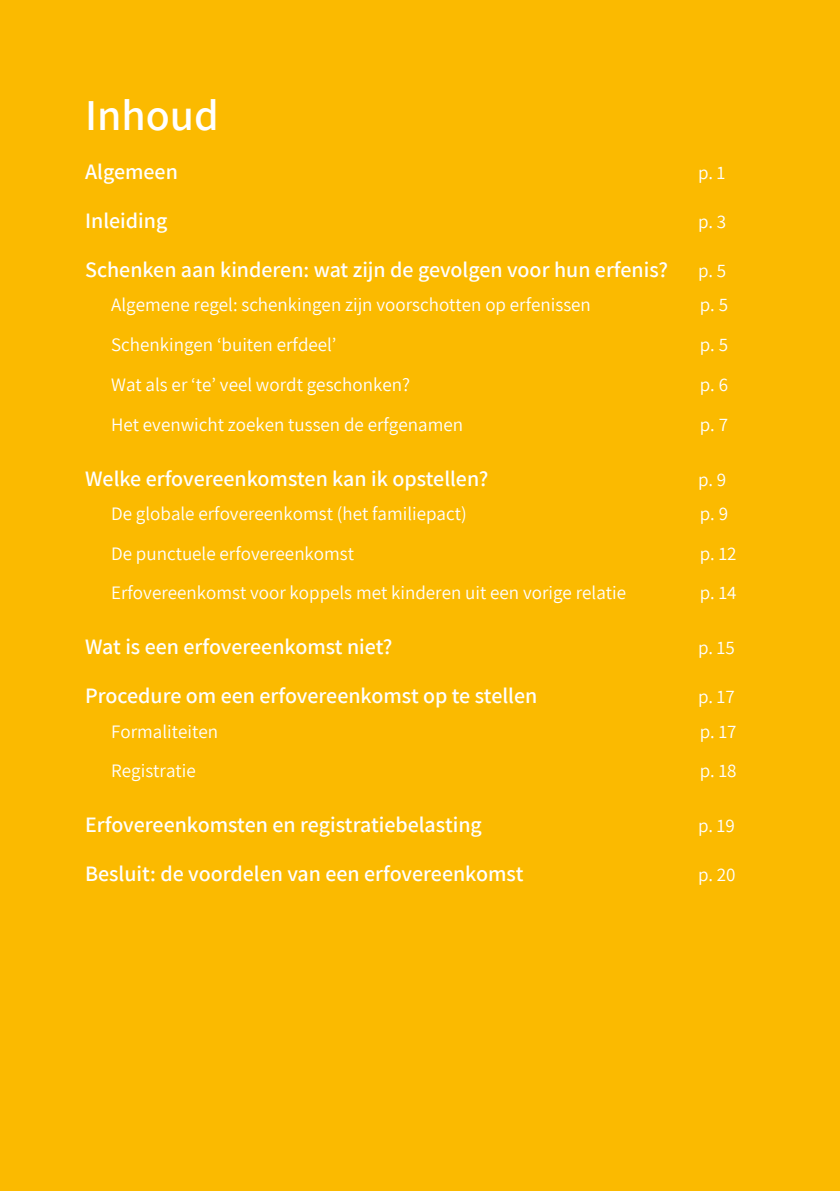
<style>
.page{position:relative;width:840px;height:1191px;background:#fff}
.page>*{position:absolute;margin:0;border:0;box-sizing:border-box;transform-origin:0 0}
.t1{font:600 44px "Assistant";color:#fff}
.t2{font:600 22px "Assistant";color:#fff}
.t3{font:19px "Assistant";color:#fff}
</style>
<div class="page">
<div style="left:0;top:0;width:839px;height:1191px;background:#fbba00"></div>
<h1 class="t1" style="left:85px;top:85px;width:135px">Inhoud</h1>
<p class="t2" style="left:85px;top:157px;width:94px">Algemeen</p>
<p class="t3" style="left:697px;top:160px;width:29px">p. 1</p>
<p class="t2" style="left:85px;top:206px;width:84px">Inleiding</p>
<p class="t3" style="left:697px;top:209px;width:30px">p. 3</p>
<p class="t2" style="left:85px;top:255px;width:584px">Schenken aan kinderen: wat zijn de gevolgen voor hun erfenis?</p>
<p class="t3" style="left:697px;top:258px;width:30px">p. 5</p>
<p class="t3" style="left:111px;top:292px;width:481px">Algemene regel: schenkingen zijn voorschotten op erfenissen</p>
<p class="t3" style="left:699px;top:292px;width:30px">p. 5</p>
<p class="t3" style="left:111px;top:332px;width:227px">Schenkingen ‘buiten erfdeel’</p>
<p class="t3" style="left:699px;top:332px;width:30px">p. 5</p>
<p class="t3" style="left:111px;top:372px;width:300px">Wat als er ‘te’ veel wordt geschonken?</p>
<p class="t3" style="left:699px;top:372px;width:30px">p. 6</p>
<p class="t3" style="left:111px;top:411px;width:353px">Het evenwicht zoeken tussen de erfgenamen</p>
<p class="t3" style="left:699px;top:411px;width:30px">p. 7</p>
<p class="t2" style="left:85px;top:463px;width:405px">Welke erfovereenkomsten kan ik opstellen?</p>
<p class="t3" style="left:697px;top:466px;width:30px">p. 9</p>
<p class="t3" style="left:111px;top:500px;width:357px">De globale erfovereenkomst (het familiepact)</p>
<p class="t3" style="left:699px;top:500px;width:30px">p. 9</p>
<p class="t3" style="left:111px;top:540px;width:244px">De punctuele erfovereenkomst</p>
<p class="t3" style="left:699px;top:540px;width:38px">p. 12</p>
<p class="t3" style="left:111px;top:580px;width:516px">Erfovereenkomst voor koppels met kinderen uit een vorige relatie</p>
<p class="t3" style="left:699px;top:580px;width:38px">p. 14</p>
<p class="t2" style="left:85px;top:632px;width:308px">Wat is een erfovereenkomst niet?</p>
<p class="t3" style="left:697px;top:635px;width:38px">p. 15</p>
<p class="t2" style="left:85px;top:681px;width:453px">Procedure om een erfovereenkomst op te stellen</p>
<p class="t3" style="left:697px;top:684px;width:38px">p. 17</p>
<p class="t3" style="left:111px;top:718px;width:108px">Formaliteiten</p>
<p class="t3" style="left:699px;top:718px;width:38px">p. 17</p>
<p class="t3" style="left:111px;top:758px;width:86px">Registratie</p>
<p class="t3" style="left:699px;top:758px;width:38px">p. 18</p>
<p class="t2" style="left:85px;top:809px;width:398px">Erfovereenkomsten en registratiebelasting</p>
<p class="t3" style="left:697px;top:812px;width:38px">p. 19</p>
<p class="t2" style="left:85px;top:858px;width:439px">Besluit: de voordelen van een erfovereenkomst</p>
<p class="t3" style="left:697px;top:861px;width:39px">p. 20</p>
</div>
